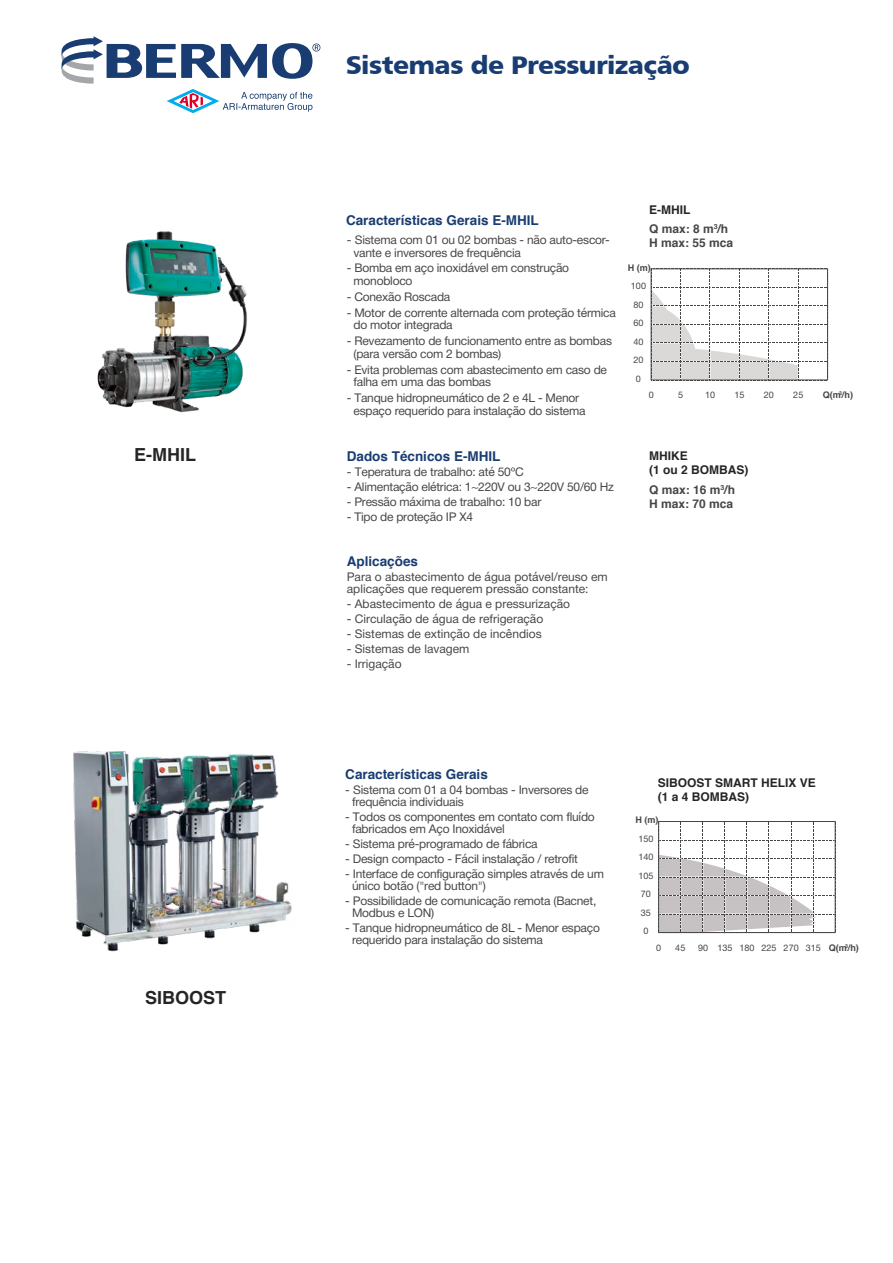
<style>
.page{position:relative;width:893px;height:1263px;background:#fff}
.page>*{position:absolute;margin:0;border:0;box-sizing:border-box;transform-origin:0 0}
.t1{font:25.5px "Humanist 777 BT Black B";letter-spacing:-.025em;color:#193d72;scale:1.05 1}
.t2{font:700 18px "Helvetica";color:#252525}
.t3{font:700 13.5px "Helvetica";color:#193d72}
.t4{font:12px/12.8px "Helvetica Neue";letter-spacing:-.02em;color:#464646}
.t5{font:12px/12px "Helvetica Neue";color:#464646}
.t6{font:700 12px/14.4px "Helvetica";color:#252525}
.t7{font:700 12px/14.4px "Helvetica";color:#464646}
.t8{font:9px "Helvetica Neue";color:#464646}
.t9{font:700 9px "Helvetica";color:#464646}
.s1{font-family:"Helvetica";font-weight:700}
</style>
<div class="page">
<svg style="left:651px;top:270px;width:177px;height:111px"></svg>
<div style="left:651px;top:268px;width:177px;height:112px;border:1px solid #464646"></div>
<img style="left:97px;top:231px;width:150px;height:182px">
<svg style="left:660px;top:821px;width:176px;height:112px"></svg>
<div style="left:658px;top:821px;width:177px;height:112px;border:1px solid #464646"></div>
<img style="left:73px;top:751px;width:219px;height:201px">
<svg style="left:62px;top:36px;width:258px;height:77px"></svg>
<h2 class="t2" style="left:134px;top:441px;width:63px">E-MHIL</h2>
<h2 class="t2" style="left:145px;top:983px;width:83px">SIBOOST</h2>
<h1 class="t1" style="left:346px;top:49px;width:329px">Sistemas de Pressurização</h1>
<p class="t3" style="left:346px;top:210px;width:194px">Características Gerais E-MHIL</p>
<p class="t4" style="left:353px;top:234px;width:258px;text-indent:-7px">- Sistema com 01 ou 02 bombas - não auto-escor&shy;vante e inversores de frequência</p>
<p class="t4" style="left:353px;top:262px;width:217px;text-indent:-7px">- Bomba em aço inoxidável em construção monobloco</p>
<p class="t4" style="left:347px;top:291px;width:105px">- Conexão Roscada</p>
<p class="t4" style="left:353px;top:307px;width:264px;text-indent:-7px">- Motor de corrente alternada com proteção térmica do motor integrada</p>
<p class="t4" style="left:353px;top:335px;width:260px;text-indent:-7px">- Revezamento de funcionamento entre as bombas (para versão com 2 bombas)</p>
<p class="t4" style="left:353px;top:364px;width:255px;text-indent:-7px">- Evita problemas com abastecimento em caso de falha em uma das bombas</p>
<p class="t4" style="left:347px;top:392px;width:240px;text-align:center">- Tanque hidropneumático de 2 e 4L - Menor espaço requerido para instalação do sistema</p>
<p class="t3" style="left:347px;top:445px;width:155px">Dados Técnicos E-MHIL</p>
<p class="t4" style="left:347px;top:466px;width:178px">- Teperatura de trabalho: até 50ºC</p>
<p class="t4" style="left:347px;top:481px;width:269px">- Alimentação elétrica: 1~220V ou 3~220V 50/60 Hz</p>
<p class="t4" style="left:347px;top:496px;width:196px">- Pressão máxima de trabalho: 10 bar</p>
<p class="t4" style="left:347px;top:511px;width:128px">- Tipo de proteção IP X4</p>
<p class="t3" style="left:347px;top:550px;width:73px">Aplicações</p>
<p class="t5" style="left:347px;top:571px;width:262px">Para o abastecimento de água potável/reuso em aplicações que requerem pressão constante:</p>
<p class="t5" style="left:347px;top:598px;width:225px">- Abastecimento de água e pressurização</p>
<p class="t5" style="left:347px;top:613px;width:198px">- Circulação de água de refrigeração</p>
<p class="t5" style="left:347px;top:628px;width:196px">- Sistemas de extinção de incêndios</p>
<p class="t5" style="left:347px;top:643px;width:124px">- Sistemas de lavagem</p>
<p class="t5" style="left:347px;top:658px;width:56px">- Irrigação</p>
<p class="t6" style="left:649px;top:203px;width:43px">E-MHIL</p>
<p class="t7" style="left:649px;top:222px;width:86px">Q max: 8 m<sup>3</sup>/h<br>H max: 55 mca</p>
<p class="t9" style="left:628px;top:260px;width:25px">H (m)</p>
<p class="t8" style="left:631px;top:279px;width:17px">100</p>
<p class="t8" style="left:633px;top:298px;width:12px">80</p>
<p class="t8" style="left:633px;top:316px;width:12px">60</p>
<p class="t8" style="left:633px;top:335px;width:12px">40</p>
<p class="t8" style="left:633px;top:354px;width:12px">20</p>
<p class="t8" style="left:636px;top:372px;width:7px">0</p>
<p class="t8" style="left:649px;top:388px;width:7px">0</p>
<p class="t8" style="left:678px;top:388px;width:7px">5</p>
<p class="t8" style="left:705px;top:388px;width:12px">10</p>
<p class="t8" style="left:734px;top:388px;width:12px">15</p>
<p class="t8" style="left:764px;top:388px;width:12px">20</p>
<p class="t8" style="left:793px;top:388px;width:12px">25</p>
<p class="t6" style="left:649px;top:449px;width:101px">MHIKE<br>(1 ou 2 BOMBAS)</p>
<p class="t7" style="left:649px;top:483px;width:87px">Q max: 16 m<sup>3</sup>/h<br>H max: 70 mca</p>
<p class="t9" style="left:823px;top:387px;width:32px">Q(m<sup>3</sup>/h)</p>
<p class="t3" style="left:345px;top:763px;width:144px">Características Gerais</p>
<p class="t4" style="left:352px;top:784px;width:238px;line-height:12px;text-indent:-7px">- Sistema com 01 a 04 bombas - Inversores de frequência individuais</p>
<p class="t4" style="left:352px;top:811px;width:244px;line-height:12px;text-indent:-7px">- Todos os componentes em contato com fluído fabricados em Aço Inoxidável</p>
<p class="t4" style="left:345px;top:838px;width:194px">- Sistema pré-programado de fábrica</p>
<p class="t4" style="left:345px;top:853px;width:234px">- Design compacto - Fácil instalação / retrofit</p>
<p class="t4" style="left:352px;top:868px;width:253px;line-height:12px;text-indent:-7px">- Interface de configuração simples através de um único botão ("red button")</p>
<p class="t4" style="left:352px;top:895px;width:246px;line-height:12px;text-indent:-7px">- Possibilidade de comunicação remota (Bacnet,<br>Modbus e LON)</p>
<p class="t4" style="left:352px;top:922px;width:249px;line-height:12px;text-indent:-7px">- Tanque hidropneumático de 8L - Menor espaço requerido para instalação do sistema</p>
<p class="t6" style="left:658px;top:775px;width:160px">SIBOOST SMART HELIX VE (1 a 4 BOMBAS)</p>
<p class="t9" style="left:635px;top:813px;width:25px">H (m)</p>
<p class="t8" style="left:638px;top:832px;width:17px">150</p>
<p class="t8" style="left:638px;top:851px;width:17px">140</p>
<p class="t8" style="left:638px;top:869px;width:17px">105</p>
<p class="t8" style="left:641px;top:888px;width:12px">70</p>
<p class="t8" style="left:641px;top:906px;width:12px">35</p>
<p class="t8" style="left:643px;top:925px;width:7px">0</p>
<p class="t8" style="left:656px;top:941px;width:7px">0</p>
<p class="t8" style="left:675px;top:941px;width:12px">45</p>
<p class="t8" style="left:698px;top:941px;width:162px">90 135 180 225 270 315 <span class="s1">Q(m</span><sup>3</sup><span class="s1">/h)</span></p>
</div>
